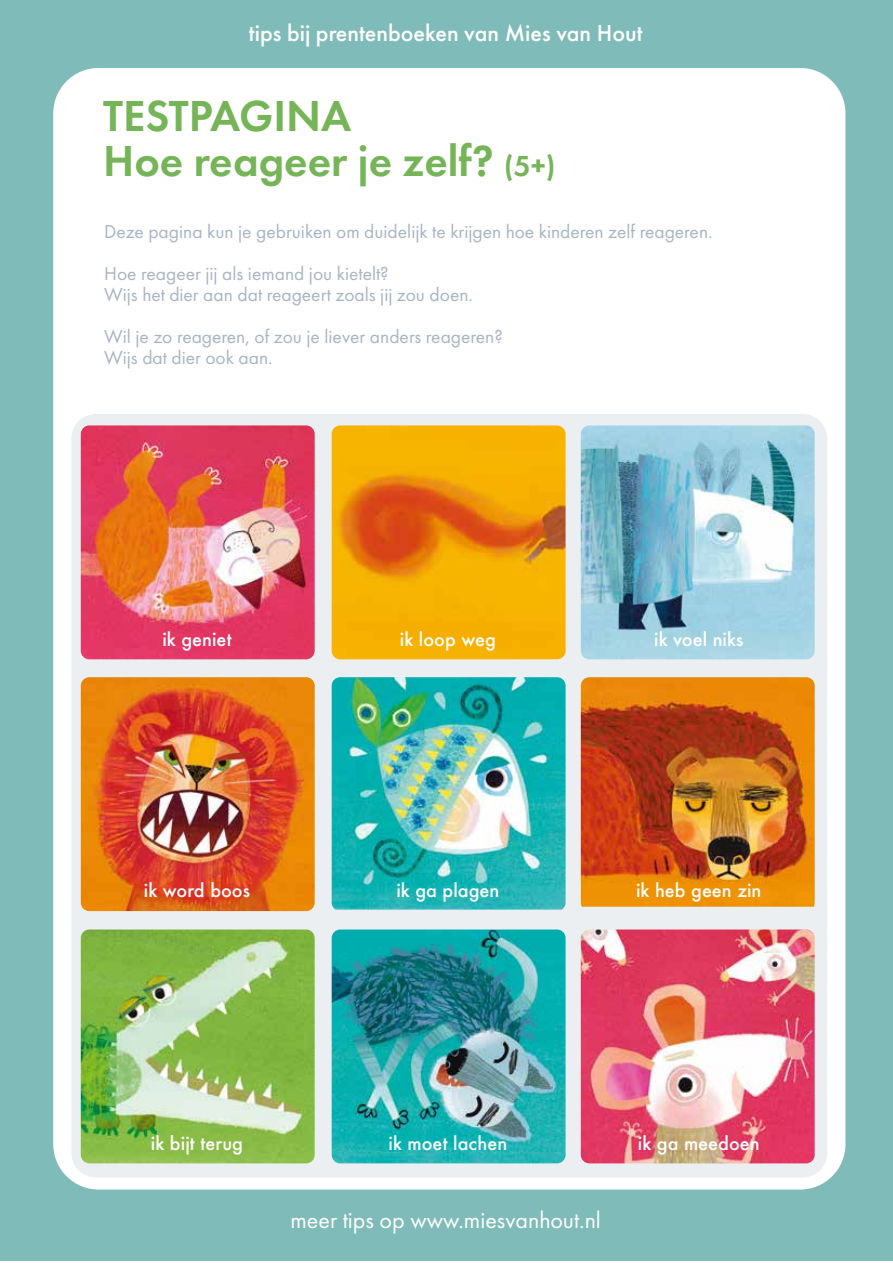
<style>
.page{position:relative;width:893px;height:1263px;background:#fff}
.page>*{position:absolute;margin:0;border:0;box-sizing:border-box;transform-origin:0 0}
.t1{font:600 45px/45px "Futura PT";color:#75b558}
.t2{font:500 24px "Futura PT";color:#fff}
.t3{font:24px "Futura PT";color:#fff}
.t4{font:19.5px/42px "Futura PT";color:#a8b5c4}
.t5{font:500 18px "Futura";color:#fff}
.s1{font-size:30px}
</style>
<div class="page">
<div style="left:0;top:0;width:892px;height:1261px;background:#7fbcb9"></div>
<div style="left:54px;top:69px;width:791px;height:1120px;background:#fff;border-radius:45px"></div>
<div style="left:71px;top:414px;width:756px;height:763px;background:#eceff2;border-radius:24px"></div>
<img style="left:81px;top:425px;width:234px;height:234px">
<img style="left:332px;top:425px;width:234px;height:234px">
<img style="left:581px;top:425px;width:234px;height:234px">
<img style="left:81px;top:677px;width:234px;height:234px">
<img style="left:332px;top:677px;width:234px;height:232px">
<img style="left:581px;top:677px;width:234px;height:230px">
<img style="left:81px;top:929px;width:234px;height:234px">
<img style="left:332px;top:929px;width:234px;height:234px">
<img style="left:581px;top:929px;width:234px;height:234px">
<p class="t2" style="left:249px;top:18px;width:395px">tips bij prentenboeken van Mies van Hout</p>
<h1 class="t1" style="left:103px;top:93px;width:454px">TESTPAGINA<br>Hoe reageer je zelf? <span class="s1">(5+)</span></h1>
<p class="t4" style="left:104px;top:210px;width:610px">Deze pagina kun je gebruiken om duidelijk te krijgen hoe kinderen zelf reageren.<br>Hoe reageer jij als iemand jou kietelt?</p>
<p class="t4" style="left:104px;top:273px;width:400px">Wijs het dier aan dat reageert zoals jij zou doen.<br>Wil je zo reageren, of zou je liever anders reageren?</p>
<p class="t4" style="left:104px;top:336px;width:170px">Wijs dat dier ook aan.</p>
<p class="t5" style="left:162px;top:627px;width:71px">ik geniet</p>
<p class="t5" style="left:144px;top:877px;width:108px">ik word boos</p>
<p class="t5" style="left:400px;top:627px;width:97px">ik loop weg</p>
<p class="t5" style="left:396px;top:877px;width:104px">ik ga plagen</p>
<p class="t5" style="left:654px;top:627px;width:91px">ik voel niks</p>
<p class="t5" style="left:636px;top:877px;width:127px">ik heb geen zin</p>
<p class="t5" style="left:151px;top:1131px;width:94px">ik bijt terug</p>
<p class="t5" style="left:389px;top:1131px;width:120px">ik moet lachen</p>
<p class="t3" style="left:290px;top:1206px;width:312px">meer tips op www.miesvanhout.nl</p>
<p class="t5" style="left:638px;top:1131px;width:123px">ik ga meedoen</p>
</div>
